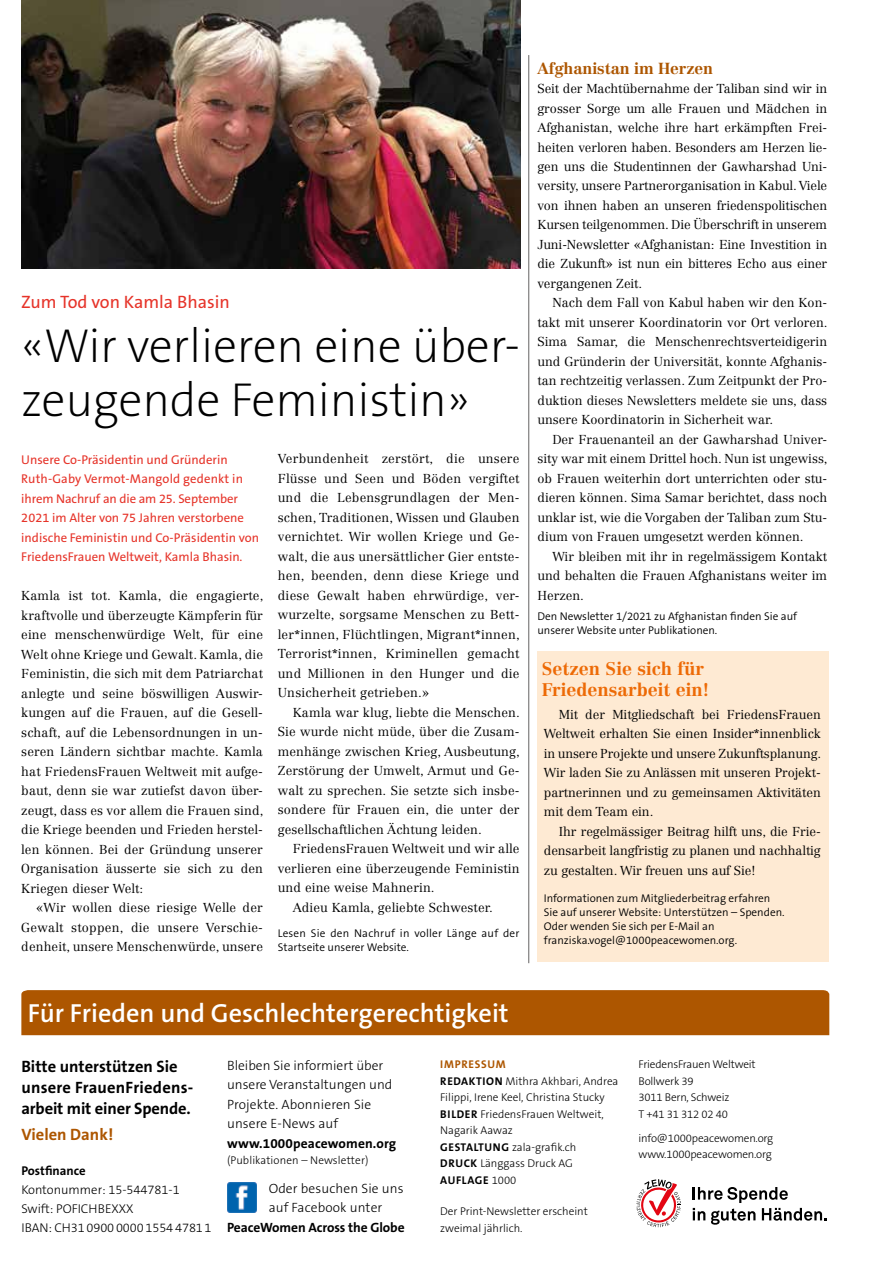
<style>
.page{position:relative;width:893px;height:1263px;background:#fff}
.page>*{position:absolute;margin:0;border:0;box-sizing:border-box;transform-origin:0 0}
.t1{font:200 48px/54px "The Sans B W2";letter-spacing:-.005em;color:#000}
.t2{font:600 26.25px "The Sans B W6";color:#fff}
.t3{font:700 18px/21px "Centennial LT Std";color:#ed6a06}
.t4{font:18px "The Sans B W5 Plain";color:#e63329}
.t5{font:700 16.5px/21px "The Sans B W7";color:#000}
.t6{font:700 16.5px "The Sans B W7";color:#ad5600}
.t7{font:700 15.75px "Centennial LT Std";letter-spacing:-.01em;color:#ad5600}
.t8{font:300 13.5px/19.5px "The Sans B W3";letter-spacing:.01em;color:#000}
.t9{font:700 13.5px "The Sans B W7";letter-spacing:-.01em;color:#000}
.t10{font:700 13.5px "The Sans B W7";letter-spacing:.01em;color:#000}
.t11{font:300 12.75px/19.5px "Centennial LT Std";letter-spacing:.01em;color:#000;text-align:justify}
.t12{font:12.75px/19.5px "The Sans B W5 Plain";color:#e63329}
.t13{font:300 12.75px/19px "The Sans B W3";color:#000}
.t14{font:700 12.75px "The Sans B W7";color:#000}
.t15{font:300 11.25px/16.5px "The Sans B W3";color:#000}
.t16{font:300 11.25px/13.8px "The Sans B W4";color:#000}
.t17{font:300 11.25px/13.8px "The Sans B W4";letter-spacing:.02em;color:#000}
.t18{font:700 11.25px "The Sans B W7";letter-spacing:.055em;color:#000}
.t19{font:700 11.25px "The Sans B W7";letter-spacing:.065em;color:#ad5600}
.s1{font-family:"The Sans B W7";font-weight:700}
.s2{font-family:"The Sans B W3";font-weight:300}
</style>
<div class="page">
<div style="left:537px;top:651px;width:292px;height:310px;background:#feead3"></div>
<img style="left:21px;top:0;width:500px;height:269px">
<div style="left:21px;top:990px;width:808px;height:45px;background:#ad5600"></div>
<img style="left:227px;top:1183px;width:30px;height:29px">
<svg style="left:636px;top:1179px;width:45px;height:48px"></svg>
<svg style="left:693px;top:1187px;width:134px;height:38px"></svg>
<hr style="left:528px;top:55px;width:1px;height:908px;background:#646363">
<h3 class="t4" style="left:21px;top:290px;width:210px">Zum Tod von Kamla Bhasin</h3>
<h1 class="t1" style="left:21px;top:319px;width:500px">«Wir verlieren eine über&shy;zeugende Feministin»</h1>
<p class="t12" style="left:21px;top:450px;width:239px">Unsere Co-Präsidentin und Gründerin Ruth-Gaby Vermot-Mangold gedenkt in ihrem Nachruf an die am 25. September 2021 im Alter von 75 Jahren verstorbene indische Feministin und Co-Präsidentin von FriedensFrauen Weltweit, Kamla Bhasin.</p>
<p class="t11" style="left:21px;top:586px;width:244px">Kamla ist tot. Kamla, die engagierte, kraftvolle und überzeugte Kämpferin für eine menschenwürdige Welt, für eine Welt ohne Kriege und Gewalt. Kamla, die Feministin, die sich mit dem Patriarchat anlegte und seine böswilligen Auswir&shy;kungen auf die Frauen, auf die Gesell&shy;schaft, auf die Lebensordnungen in un&shy;seren Ländern sichtbar machte. Kamla hat FriedensFrauen Weltweit mit aufge&shy;baut, denn sie war zutiefst davon über&shy;zeugt, dass es vor allem die Frauen sind, die Kriege beenden und Frieden herstel&shy;len können. Bei der Gründung unserer Organisation äusserte sie sich zu den Kriegen dieser Welt:</p>
<p class="t11" style="left:21px;top:898px;width:243px;text-indent:15px">«Wir wollen diese riesige Welle der Gewalt stoppen, die unsere Verschie&shy;denheit, unsere Menschenwürde, unsere</p>
<p class="t11" style="left:278px;top:449px;width:244px">Verbundenheit zerstört, die unsere Flüsse und Seen und Böden vergiftet und die Lebensgrundlagen der Men&shy;schen, Traditionen, Wissen und Glauben vernichtet. Wir wollen Kriege und Ge&shy;walt, die aus unersättlicher Gier entste&shy;hen, beenden, denn diese Kriege und diese Gewalt haben ehrwürdige, ver&shy;wurzelte, sorgsame Menschen zu Bett&shy;ler*innen, Flüchtlingen, Migrant*innen, Terrorist*innen, Kriminellen gemacht und Millionen in den Hunger und die Unsicherheit getrieben.»</p>
<p class="t11" style="left:278px;top:703px;width:244px;text-indent:15px">Kamla war klug, liebte die Menschen.<br>Sie wurde nicht müde, über die Zusam&shy;menhänge zwischen Krieg, Ausbeutung, Zerstörung der Umwelt, Armut und Ge&shy;walt zu sprechen. Sie setzte sich insbe&shy;sondere für Frauen ein, die unter der gesellschaftlichen Ächtung leiden.</p>
<p class="t11" style="left:293px;top:839px;width:228px">FriedensFrauen Weltweit und wir alle</p>
<p class="t11" style="left:278px;top:859px;width:243px">verlieren eine überzeugende Feministin</p>
<p class="t11" style="left:278px;top:878px;width:158px">und eine weise Mahnerin.</p>
<p class="t11" style="left:293px;top:898px;width:202px">Adieu Kamla, geliebte Schwester.</p>
<p class="t17" style="left:278px;top:926px;width:243px">Lesen Sie den Nachruf in voller Länge auf der<br>Startseite unserer Website.</p>
<p class="t7" style="left:537px;top:58px;width:177px">Afghanistan im Herzen</p>
<p class="t11" style="left:537px;top:79px;width:291px">Seit der Machtübernahme der Taliban sind wir in grosser Sorge um alle Frauen und Mädchen in Afghanistan, welche ihre hart erkämpften Frei&shy;heiten verloren haben. Besonders am Herzen lie&shy;gen uns die Studentinnen der Gawharshad Uni&shy;versity, unsere Partnerorganisation in Kabul. Viele von ihnen haben an unseren friedenspolitischen Kursen teilgenommen. Die Überschrift in unserem Juni-Newsletter «Afghanistan: Eine Investition in die Zukunft» ist nun ein bitteres Echo aus einer vergangenen Zeit.</p>
<p class="t11" style="left:537px;top:293px;width:292px;text-indent:15px">Nach dem Fall von Kabul haben wir den Kon&shy;takt mit unserer Koordinatorin vor Ort verloren.<br>Sima Samar, die Menschenrechtsverteidigerin und Gründerin der Universität, konnte Afghanis&shy;tan rechtzeitig verlassen. Zum Zeitpunkt der Pro&shy;duktion dieses Newsletters meldete sie uns, dass unsere Koordinatorin in Sicherheit war.</p>
<p class="t11" style="left:537px;top:430px;width:292px;text-indent:15px">Der Frauenanteil an der Gawharshad Univer&shy;sity war mit einem Drittel hoch. Nun ist ungewiss, ob Frauen weiterhin dort unterrichten oder stu&shy;dieren können. Sima Samar berichtet, dass noch unklar ist, wie die Vorgaben der Taliban zum Stu&shy;dium von Frauen umgesetzt werden können.</p>
<p class="t11" style="left:537px;top:547px;width:291px;text-indent:15px">Wir bleiben mit ihr in regelmässigem Kontakt und behalten die Frauen Afghanistans weiter im Herzen.</p>
<p class="t16" style="left:537px;top:609px;width:261px">Den Newsletter 1/2021 zu Afghanistan finden Sie auf unserer Website unter Publikationen.</p>
<h3 class="t3" style="left:542px;top:658px;width:169px">Setzen Sie sich für<br>Friedensarbeit ein!</h3>
<p class="t11" style="left:544px;top:704px;width:279px;text-indent:15px">Mit der Mitgliedschaft bei FriedensFrauen Weltweit erhalten Sie einen Insider*innenblick in unsere Projekte und unsere Zukunftsplanung.<br>Wir laden Sie zu Anlässen mit unseren Projekt&shy;partnerinnen und zu gemeinsamen Aktivitäten mit dem Team ein.</p>
<p class="t11" style="left:544px;top:821px;width:278px;text-indent:15px">Ihr regelmässiger Beitrag hilft uns, die Frie&shy;densarbeit langfristig zu planen und nachhaltig zu gestalten. Wir freuen uns auf Sie!</p>
<p class="t16" style="left:544px;top:891px;width:242px">Informationen zum Mitgliederbeitrag erfahren Sie auf unserer Website: Unterstützen – Spenden.<br>Oder wenden Sie sich per E-Mail an franziska.vogel@1000peacewomen.org.</p>
<h2 class="t2" style="left:28px;top:997px;width:482px">Für Frieden und Geschlechtergerechtigkeit</h2>
<p class="t5" style="left:21px;top:1056px;width:173px">Bitte unterstützen Sie unsere FrauenFriedens&shy;arbeit mit einer Spende.</p>
<p class="t6" style="left:21px;top:1123px;width:93px">Vielen Dank!</p>
<p class="t14" style="left:21px;top:1163px;width:66px">Postfinance</p>
<p class="t13" style="left:21px;top:1180px;width:192px">Kontonummer: 15-544781-1<br>Swift: POFICHBEXXX<br>IBAN: CH31 0900 0000 1554 47811</p>
<p class="t8" style="left:227px;top:1056px;width:167px">Bleiben Sie informiert über unsere Veranstaltungen und<br>Projekte. Abonnieren Sie unsere E-News auf</p>
<p class="t10" style="left:227px;top:1135px;width:171px">www.1000peacewomen.org</p>
<p class="t15" style="left:227px;top:1152px;width:143px">(Publikationen – Newsletter)</p>
<p class="t8" style="left:269px;top:1179px;width:136px">Oder besuchen Sie uns auf Facebook unter</p>
<p class="t9" style="left:227px;top:1219px;width:179px">PeaceWomen Across the Globe</p>
<p class="t19" style="left:440px;top:1057px;width:67px">IMPRESSUM</p>
<p class="t15" style="left:440px;top:1073px;width:180px"><span class="s1">REDAKTION</span> Mithra Akhbari, Andrea<br>Filippi, Irene Keel, Christina Stucky<br><span class="s1">BILDER</span> FriedensFrauen Weltweit,<br>Nagarik Aawaz<br><span class="s1">GESTALTUNG</span> zala-grafik.ch<br><span class="s1">DRUCK</span> Länggass Druck AG</p>
<p class="t18" style="left:440px;top:1173px;width:78px">AUFLAGE <span class="s2">1000</span></p>
<p class="t15" style="left:440px;top:1203px;width:149px">Der Print-Newsletter erscheint zweimal jährlich.</p>
<p class="t15" style="left:638px;top:1056px;width:119px">FriedensFrauen Weltweit<br>Bollwerk 39<br>3011 Bern, Schweiz<br>T +41 31 312 02 40</p>
<p class="t15" style="left:638px;top:1130px;width:136px">info@1000peacewomen.org www.1000peacewomen.org</p>
</div>
